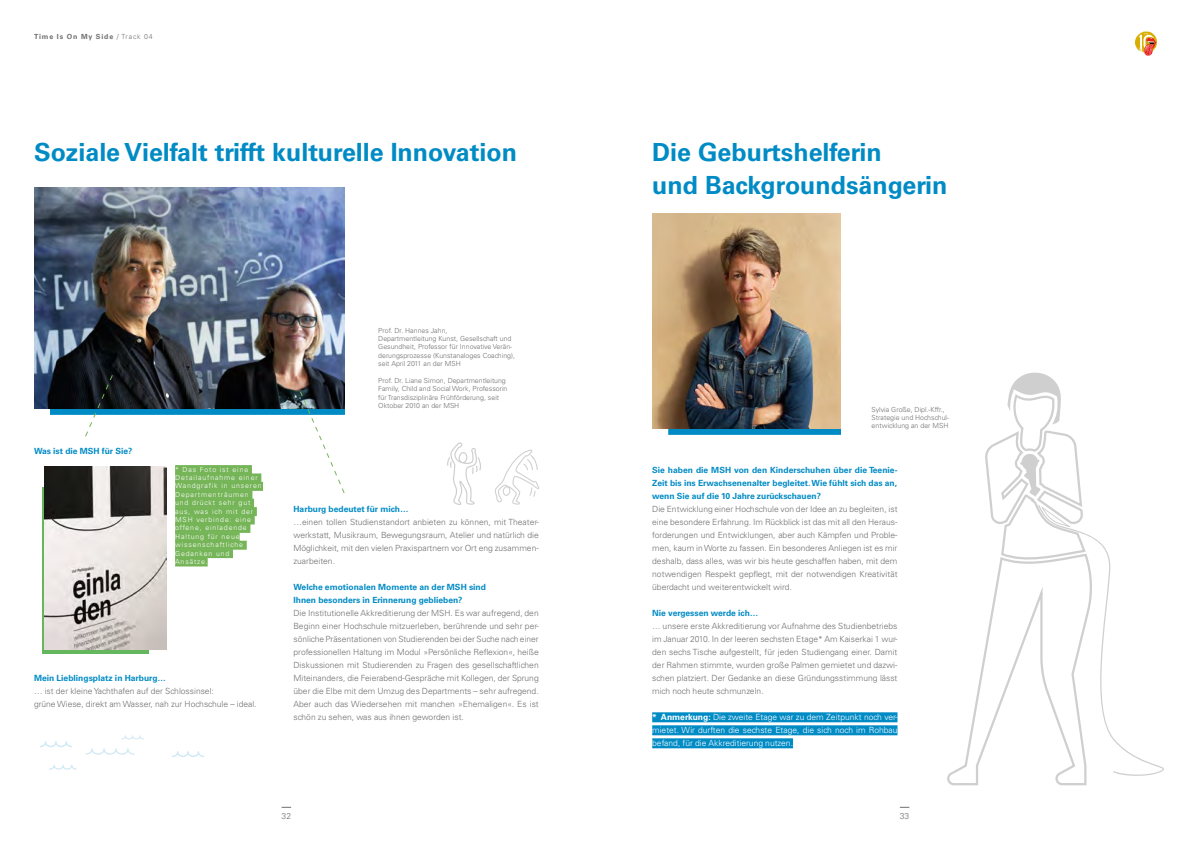
<style>
.page{position:relative;width:1191px;height:842px;background:#fff}
.page>*{position:absolute;margin:0;border:0;box-sizing:border-box;transform-origin:0 0}
.t1{font:700 25px/32.5px "Univers LT Std";color:#008bc5}
.t2{font:300 8.5px/13px "Univers LT Std";color:#706f6f;text-align:justify}
.t3{font:700 8.5px/13px "Univers LT Std";color:#008bc5}
.t4{font:300 8.5px/13px "Univers LT Std";color:#fff;text-align:justify}
.t5{font:300 7px/8.4px "Univers LT Std";color:#706f6f}
.t6{font:300 7px/8.4px "Univers LT Std";letter-spacing:.12em;color:#fff}
.t7{font:700 7px "Univers LT Std";letter-spacing:.12em;color:#706f6f}
.s1{font-weight:300}
.s2{font-weight:700}
</style>
<div class="page">
<svg style="left:50px;top:408px;width:249px;height:7px;fill:#008bc5"></svg>
<img style="left:34px;top:187px;width:310px;height:221px">
<div style="left:42px;top:487px;width:106px;height:167px;background:#3fa535;opacity:.8"></div>
<img style="left:45px;top:466px;width:121px;height:183px">
<div style="left:668px;top:235px;width:172px;height:200px;background:linear-gradient(to right,#008bc5,#008bc5)"></div>
<img style="left:652px;top:213px;width:188px;height:215px">
<svg style="left:1135px;top:31px;width:22px;height:25px"></svg>
<div style="left:175px;top:465px;width:77px;height:9px;background:#75b558"></div>
<div style="left:175px;top:473px;width:86px;height:9px;background:#75b558"></div>
<div style="left:175px;top:482px;width:88px;height:9px;background:#75b558"></div>
<div style="left:175px;top:490px;width:77px;height:9px;background:#75b558"></div>
<div style="left:175px;top:499px;width:79px;height:9px;background:#75b558"></div>
<div style="left:175px;top:507px;width:82px;height:9px;background:#75b558"></div>
<div style="left:175px;top:515px;width:80px;height:9px;background:#75b558"></div>
<div style="left:175px;top:524px;width:75px;height:9px;background:#75b558"></div>
<div style="left:175px;top:532px;width:65px;height:9px;background:#75b558"></div>
<div style="left:175px;top:541px;width:72px;height:9px;background:#75b558"></div>
<div style="left:175px;top:549px;width:58px;height:9px;background:#75b558"></div>
<div style="left:175px;top:557px;width:33px;height:9px;background:#75b558"></div>
<svg style="left:121px;top:735px;width:23px;height:4px"></svg>
<svg style="left:172px;top:751px;width:32px;height:6px"></svg>
<svg style="left:40px;top:741px;width:32px;height:6px"></svg>
<svg style="left:49px;top:764px;width:28px;height:6px"></svg>
<svg style="left:85px;top:748px;width:50px;height:7px"></svg>
<svg style="left:84px;top:374px;width:30px;height:63px"></svg>
<svg style="left:299px;top:390px;width:46px;height:103px"></svg>
<svg style="left:495px;top:450px;width:44px;height:55px"></svg>
<svg style="left:447px;top:442px;width:34px;height:63px"></svg>
<div style="left:652px;top:712px;width:245px;height:10px;background:#008bc5"></div>
<div style="left:652px;top:725px;width:245px;height:10px;background:#008bc5"></div>
<div style="left:652px;top:738px;width:141px;height:10px;background:#008bc5"></div>
<svg style="left:947px;top:649px;width:140px;height:137px"></svg>
<svg style="left:985px;top:372px;width:179px;height:406px"></svg>
<p class="t7" style="left:34px;top:33px;width:120px">Time Is On My Side <span class="s1">/ Track 04</span></p>
<h1 class="t1" style="left:34px;top:136px;width:484px">Soziale Vielfalt trifft kulturelle Innovation</h1>
<p class="t3" style="left:34px;top:444px;width:100px">Was ist die MSH für Sie?</p>
<p class="t5" style="left:378px;top:326px;width:138px">Prof. Dr. Hannes Jahn,<br>Departmentleitung Kunst, Gesellschaft und Gesundheit, Professor für Innovative Verän&shy;derungsprozesse (Kunstanaloges Coaching), seit April 2011 an der MSH</p>
<p class="t5" style="left:378px;top:376px;width:131px">Prof. Dr. Liane Simon, Departmentleitung Family, Child and Social Work, Professorin für Transdisziplinäre Frühförderung, seit Oktober 2010 an der MSH</p>
<h1 class="t1" style="left:652px;top:136px;width:297px">Die Geburtshelferin<br>und Backgroundsängerin</h1>
<p class="t5" style="left:871px;top:405px;width:79px">Sylvia Große, Dipl.-Kffr.,<br>Strategie und Hochschul&shy;entwicklung an der MSH</p>
<p class="t6" style="left:175px;top:465px;width:88px">* Das Foto ist eine<br>Detailaufnahme einer<br>Wandgrafik in unseren<br>Departmenträumen und drückt sehr gut aus, was ich mit der<br>MSH verbinde: eine offene, einladende<br>Haltung für neue wissenschaftliche<br>Gedanken und<br>Ansätze.</p>
<p class="t3" style="left:652px;top:464px;width:247px;text-align:justify">Sie haben die MSH von den Kinderschuhen über die Teenie-Zeit bis ins Erwachsenenalter begleitet. Wie fühlt sich das an, wenn Sie auf die 10 Jahre zurückschauen?</p>
<p class="t3" style="left:293px;top:503px;width:117px">Harburg bedeutet für mich…</p>
<p class="t2" style="left:293px;top:516px;width:247px">…einen tollen Studienstandort anbieten zu können, mit Theater&shy;werkstatt, Musikraum, Bewegungsraum, Atelier und natürlich die Möglichkeit, mit den vielen Praxispartnern vor Ort eng zusammen&shy;zuarbeiten.</p>
<p class="t3" style="left:293px;top:581px;width:194px">Welche emotionalen Momente an der MSH sind<br>Ihnen besonders in Erinnerung geblieben?</p>
<p class="t2" style="left:293px;top:607px;width:247px">Die Institutionelle Akkreditierung der MSH. Es war aufregend, den Beginn einer Hochschule mitzuerleben, berührende und sehr per&shy;sönliche Präsentationen von Studierenden bei der Suche nach einer professionellen Haltung im Modul »Persönliche Reflexion«, heiße Diskussionen mit Studierenden zu Fragen des gesellschaftlichen Miteinanders, die Feierabend-Gespräche mit Kollegen, der Sprung über die Elbe mit dem Umzug des Departments – sehr aufregend.<br>Aber auch das Wiedersehen mit manchen »Ehemaligen«. Es ist schön zu sehen, was aus ihnen geworden ist.</p>
<p class="t2" style="left:652px;top:503px;width:247px">Die Entwicklung einer Hochschule von der Idee an zu begleiten, ist eine besondere Erfahrung. Im Rückblick ist das mit all den Heraus&shy;forderungen und Entwicklungen, aber auch Kämpfen und Proble&shy;men, kaum in Worte zu fassen. Ein besonderes Anliegen ist es mir deshalb, dass alles, was wir bis heute geschaffen haben, mit dem notwendigen Respekt gepflegt, mit der notwendigen Kreativität überdacht und weiterentwickelt wird.</p>
<p class="t3" style="left:652px;top:607px;width:108px">Nie vergessen werde ich…</p>
<p class="t2" style="left:652px;top:620px;width:247px">… unsere erste Akkreditierung vor Aufnahme des Studienbetriebs im Januar 2010. In der leeren sechsten Etage* Am Kaiserkai 1 wur&shy;den sechs Tische aufgestellt, für jeden Studiengang einer. Damit der Rahmen stimmte, wurden große Palmen gemietet und dazwi&shy;schen platziert. Der Gedanke an diese Gründungsstimmung lässt mich noch heute schmunzeln.</p>
<p class="t4" style="left:652px;top:711px;width:247px"><span class="s2">* Anmerkung:</span> Die zweite Etage war zu dem Zeitpunkt noch ver&shy;mietet. Wir durften die sechste Etage, die sich noch im Rohbau befand, für die Akkreditierung nutzen.</p>
<p class="t3" style="left:34px;top:672px;width:134px">Mein Lieblingsplatz in Harburg…</p>
<p class="t2" style="left:34px;top:685px;width:224px">… ist der kleine Yachthafen auf der Schlossinsel:<br>grüne Wiese, direkt am Wasser, nah zur Hochschule – ideal.</p>
<p class="t2" style="left:282px;top:810px;width:11px">32</p>
<p class="t2" style="left:900px;top:810px;width:11px">33</p>
</div>
